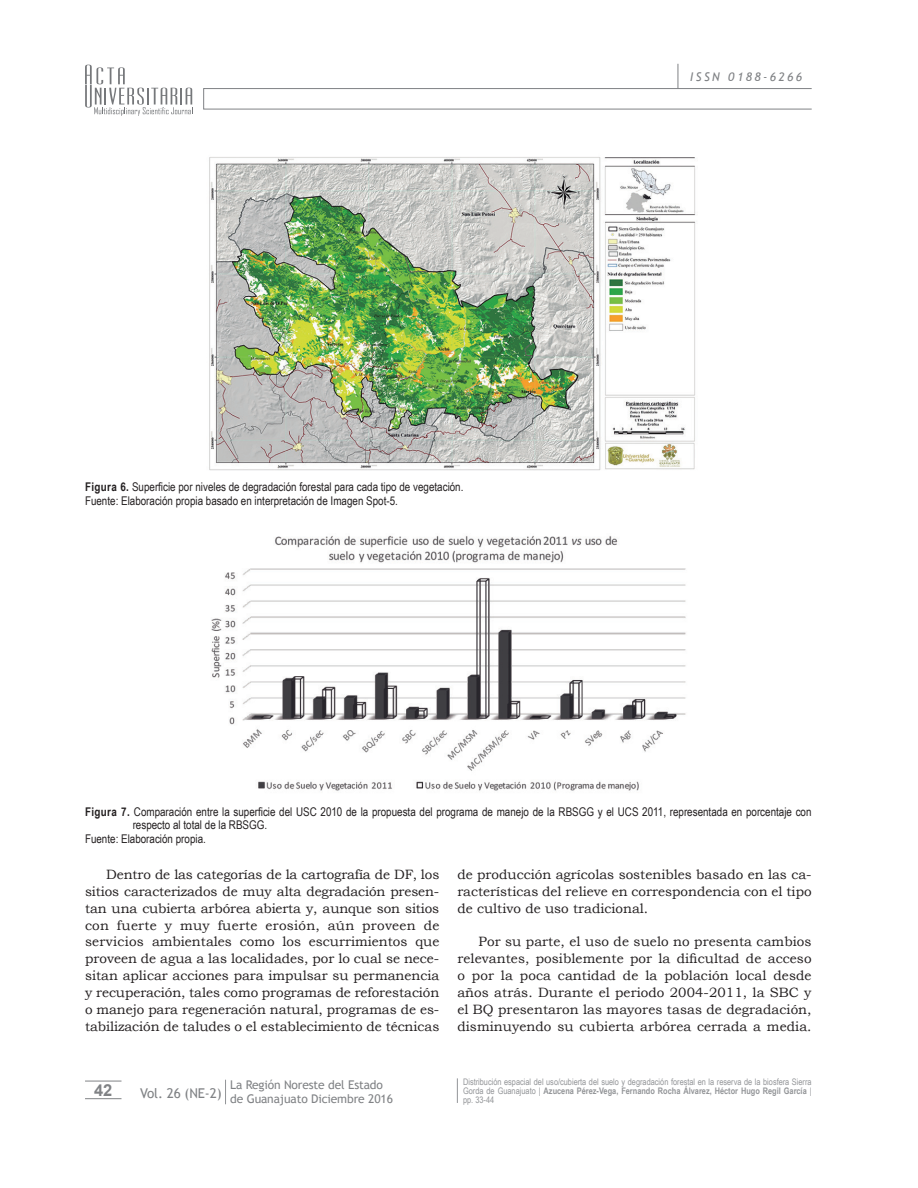
<style>
.page{position:relative;width:918px;height:1188px;background:#fff}
.page>*{position:absolute;margin:0;border:0;box-sizing:border-box;transform-origin:0 0}
.t1{font:700 16.5px "Arial";color:#808285}
.t2{font:13.5px/16.8px "Bookman Old Style";color:#231f20;text-align:justify}
.t3{font:13.5px "Trebuchet MS";letter-spacing:-.01em;color:#808285}
.t4{font:12px/13.5px "Arial Narrow";color:#231f20}
.t5{font:12px/13.5px "Trebuchet MS";letter-spacing:-.01em;color:#808285}
.t6{font:italic 12px "Trebuchet MS";letter-spacing:.2em;color:#808285}
.t7{font:9px/9px "Arial Narrow";color:#939598;text-align:justify}
.s1{font-weight:700}
</style>
<div class="page">
<div style="left:203px;top:88px;width:609px;height:21px;border:1px solid #808285"></div>
<svg style="left:678px;top:64px;width:1px;height:25px"></svg>
<hr style="left:85px;top:1081px;width:37px;height:1px;background:#808285">
<hr style="left:85px;top:1098px;width:37px;height:1px;background:#808285">
<svg style="left:85px;top:65px;width:108px;height:51px"></svg>
<svg style="left:457px;top:1078px;width:1px;height:25px"></svg>
<svg style="left:225px;top:1080px;width:1px;height:24px"></svg>
<img style="left:209px;top:157px;width:487px;height:314px">
<img style="left:211px;top:535px;width:475px;height:256px">
<p class="t4" style="left:85px;top:480px;width:380px"><span class="s1">Figura 6.</span> Superficie por niveles de degradación forestal para cada tipo de vegetación.<br>Fuente: Elaboración propia basado en interpretación de Imagen Spot-5.</p>
<p class="t6" style="left:690px;top:70px;width:114px">ISSN 0188-6266</p>
<p class="t4" style="left:85px;top:804px;width:728px"><span class="s1">Figura 7.</span> Comparación entre la superficie del USC 2010 de la propuesta del programa de manejo de la RBSGG y el UCS 2011, representada en porcentaje con</p>
<p class="t4" style="left:133px;top:818px;width:136px">respecto al total de la RBSGG.</p>
<p class="t4" style="left:85px;top:831px;width:122px">Fuente: Elaboración propia.</p>
<p class="t2" style="left:85px;top:866px;width:356px;text-indent:21px">Dentro de las categorías de la cartografía de DF, los sitios caracterizados de muy alta degradación presen&shy;tan una cubierta arbórea abierta y, aunque son sitios con fuerte y muy fuerte erosión, aún proveen de servicios ambientales como los escurrimientos que proveen de agua a las localidades, por lo cual se nece&shy;sitan aplicar acciones para impulsar su permanencia y recuperación, tales como programas de reforestación o manejo para regeneración natural, programas de es&shy;tabilización de taludes o el establecimiento de técnicas</p>
<p class="t2" style="left:457px;top:866px;width:356px">de producción agrícolas sostenibles basado en las ca&shy;racterísticas del relieve en correspondencia con el tipo de cultivo de uso tradicional.</p>
<p class="t2" style="left:457px;top:933px;width:356px;text-indent:21px">Por su parte, el uso de suelo no presenta cambios relevantes, posiblemente por la dificultad de acceso o por la poca cantidad de la población local desde años atrás. Durante el periodo 2004-2011, la SBC y el BQ presentaron las mayores tasas de degradación, disminuyendo su cubierta arbórea cerrada a media.</p>
<p class="t1" style="left:94px;top:1079px;width:20px">42</p>
<p class="t7" style="left:463px;top:1077px;width:350px">Distribución espacial del uso/cubierta del suelo y degradación forestal en la reserva de la biosfera Sierra Gorda de Guanajuato | <span class="s1">Azucena Pérez-Vega, Fernando Rocha Álvarez, Héctor Hugo Regil García</span> | pp. 33-44</p>
<p class="t3" style="left:140px;top:1085px;width:83px">Vol. 26 (NE-2)</p>
<p class="t5" style="left:230px;top:1079px;width:164px">La Región Noreste del Estado de Guanajuato Diciembre 2016</p>
</div>
